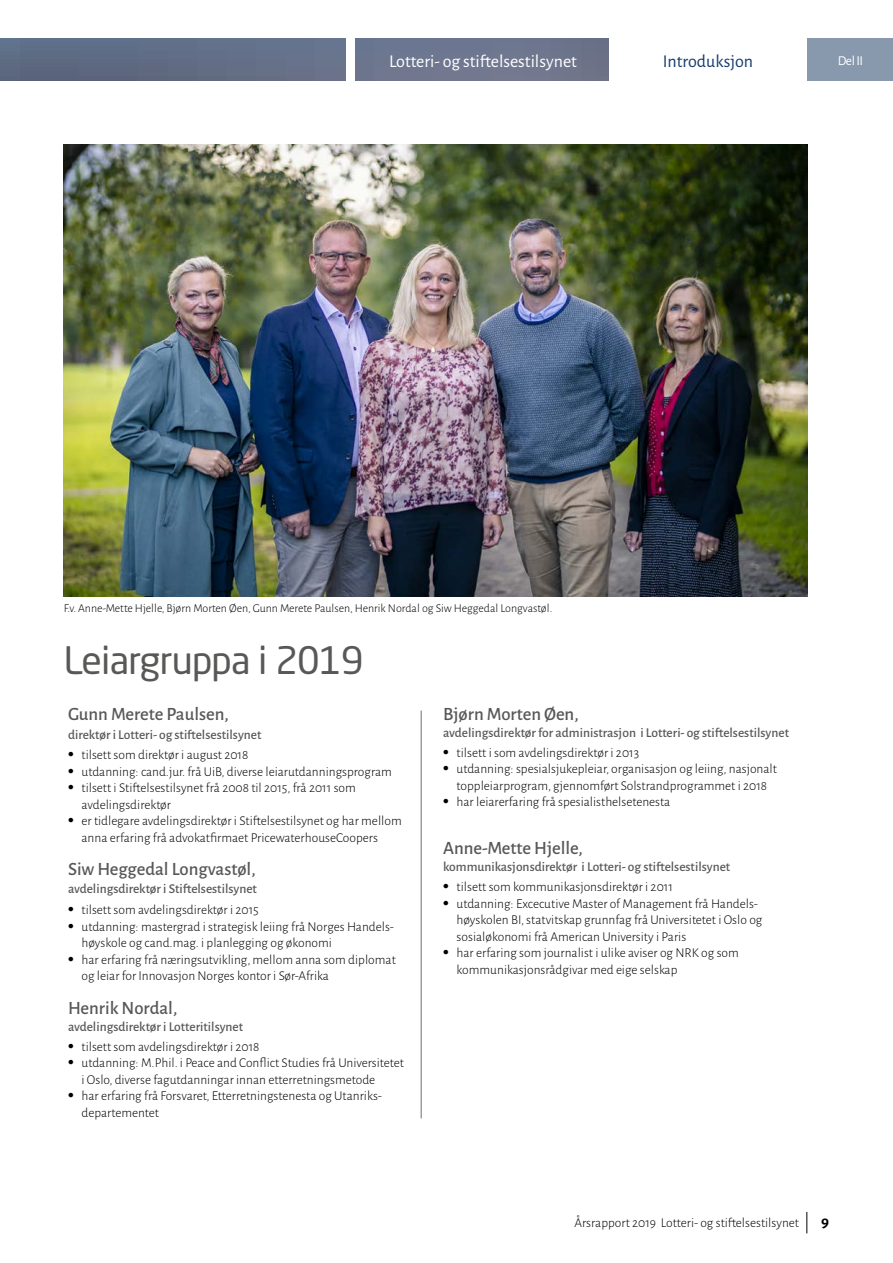
<style>
.page{position:relative;width:893px;height:1263px;background:#fff}
.page>*{position:absolute;margin:0;border:0;box-sizing:border-box;transform-origin:0 0}
.t1{font:37.5px "Neo Sans Std";letter-spacing:-.02em;color:#585857}
.t2{font:500 18.75px "Alegreya Sans";color:#585857}
.t3{font:18px "Alegreya Sans";color:#fff}
.t4{font:18px "Alegreya Sans";color:#163e6e}
.t5{font:700 16.5px "Alegreya Sans";color:#000}
.t6{font:300 13.5px/16.5px "Alegreya Sans";color:#000}
.t7{font:500 13.5px "Alegreya Sans";color:#585857}
.t8{font:13.5px "Alegreya Sans";color:#fff}
.t9{font:300 12px "Alegreya Sans";color:#000}
.s1{font-family:"Neo Sans Std";font-weight:700}
</style>
<div class="page">
<div style="left:808px;top:38px;width:85px;height:43px;background:#8899ad"></div>
<div style="left:0;top:38px;width:608px;height:43px;background:linear-gradient(to right,#5b6a82,#737991)"></div>
<svg style="left:807px;top:1212px;width:1px;height:21px"></svg>
<div style="left:347px;top:31px;width:8px;height:66px;background:#fff"></div>
<hr style="left:421px;top:711px;width:1px;height:407px;background:#6f6f6e">
<img style="left:64px;top:145px;width:744px;height:452px">
<h3 class="t3" style="left:389px;top:49px;width:189px">Lotteri- og stiftelsestilsynet</h3>
<h3 class="t4" style="left:663px;top:49px;width:92px">Introduksjon</h3>
<p class="t8" style="left:838px;top:51px;width:27px">Del II</p>
<p class="t9" style="left:64px;top:600px;width:490px">F.v. Anne-Mette Hjelle, Bjørn Morten Øen, Gunn Merete Paulsen, Henrik Nordal og Siw Heggedal Longvastøl.</p>
<h1 class="t1" style="left:64px;top:637px;width:302px">Leiargruppa i 2019</h1>
<h2 class="t2" style="left:68px;top:701px;width:162px">Gunn Merete Paulsen,</h2>
<p class="t7" style="left:68px;top:725px;width:195px">direktør i Lotteri- og stiftelsestilsynet</p>
<p class="t6" style="left:68px;top:746px;width:182px"><span class="s1">•</span> tilsett som direktør i august 2018</p>
<p class="t6" style="left:68px;top:763px;width:325px"><span class="s1">•</span> utdanning: cand.jur. frå UiB, diverse leiarutdanningsprogram</p>
<p class="t6" style="left:82px;top:779px;width:276px;text-indent:-14px"><span class="s1">•</span> tilsett i Stiftelsestilsynet frå 2008 til 2015, frå 2011 som avdelingsdirektør</p>
<p class="t6" style="left:82px;top:812px;width:322px;text-indent:-14px"><span class="s1">•</span> er tidlegare avdelingsdirektør i Stiftelsestilsynet og har mellom anna erfaring frå advokatfirmaet PricewaterhouseCoopers</p>
<h2 class="t2" style="left:68px;top:856px;width:189px">Siw Heggedal Longvastøl,</h2>
<p class="t7" style="left:68px;top:880px;width:191px">avdelingsdirektør i Stiftelsestilsynet</p>
<p class="t6" style="left:68px;top:901px;width:192px"><span class="s1">•</span> tilsett som avdelingsdirektør i 2015</p>
<p class="t6" style="left:82px;top:918px;width:314px;text-indent:-14px"><span class="s1">•</span> utdanning: mastergrad i strategisk leiing frå Norges Handels&shy;høyskole og cand.mag. i planlegging og økonomi</p>
<p class="t6" style="left:82px;top:951px;width:316px;text-indent:-14px"><span class="s1">•</span> har erfaring frå næringsutvikling, mellom anna som diplomat og leiar for Innovasjon Norges kontor i Sør-Afrika</p>
<h2 class="t2" style="left:68px;top:995px;width:111px">Henrik Nordal,</h2>
<p class="t7" style="left:68px;top:1017px;width:177px">avdelingsdirektør i Lotteritilsynet</p>
<p class="t6" style="left:68px;top:1038px;width:193px"><span class="s1">•</span> tilsett som avdelingsdirektør i 2018</p>
<p class="t6" style="left:82px;top:1054px;width:324px;text-indent:-14px"><span class="s1">•</span> utdanning: M.Phil. i Peace and Conflict Studies frå Universitetet i Oslo, diverse fagutdanningar innan etterretningsmetode</p>
<p class="t6" style="left:82px;top:1087px;width:301px;text-indent:-14px"><span class="s1">•</span> har erfaring frå Forsvaret, Etterretningstenesta og Utanriks&shy;departementet</p>
<h2 class="t2" style="left:443px;top:701px;width:137px">Bjørn Morten Øen,</h2>
<p class="t7" style="left:443px;top:723px;width:347px">avdelingsdirektør for administrasjon i Lotteri- og stiftelsestilsynet</p>
<p class="t6" style="left:443px;top:744px;width:198px"><span class="s1">•</span> tilsett i som avdelingsdirektør i 2013</p>
<p class="t6" style="left:443px;top:760px;width:335px;text-align:center"><span class="s1">•</span> utdanning: spesialsjukepleiar, organisasjon og leiing, nasjonalt toppleiarprogram, gjennomført Solstrandprogrammet i 2018</p>
<p class="t6" style="left:443px;top:793px;width:229px"><span class="s1">•</span> har leiarerfaring frå spesialisthelsetenesta</p>
<h2 class="t2" style="left:443px;top:835px;width:141px">Anne-Mette Hjelle,</h2>
<p class="t7" style="left:443px;top:857px;width:289px">kommunikasjonsdirektør i Lotteri- og stiftelsestilsynet</p>
<p class="t6" style="left:443px;top:878px;width:231px"><span class="s1">•</span> tilsett som kommunikasjonsdirektør i 2011</p>
<p class="t6" style="left:457px;top:895px;width:307px;text-indent:-14px"><span class="s1">•</span> utdanning: Excecutive Master of Management frå Handels&shy;høyskolen BI, statvitskap grunnfag frå Universitetet i Oslo og sosialøkonomi frå American University i Paris</p>
<p class="t6" style="left:457px;top:944px;width:284px;text-indent:-14px"><span class="s1">•</span> har erfaring som journalist i ulike aviser og NRK og som kommunikasjonsrådgivar med eige selskap</p>
<p class="t6" style="left:574px;top:1214px;width:226px">Årsrapport 2019 Lotteri- og stiftelsestilsynet</p>
<p class="t5" style="left:821px;top:1210px;width:9px">9</p>
</div>
